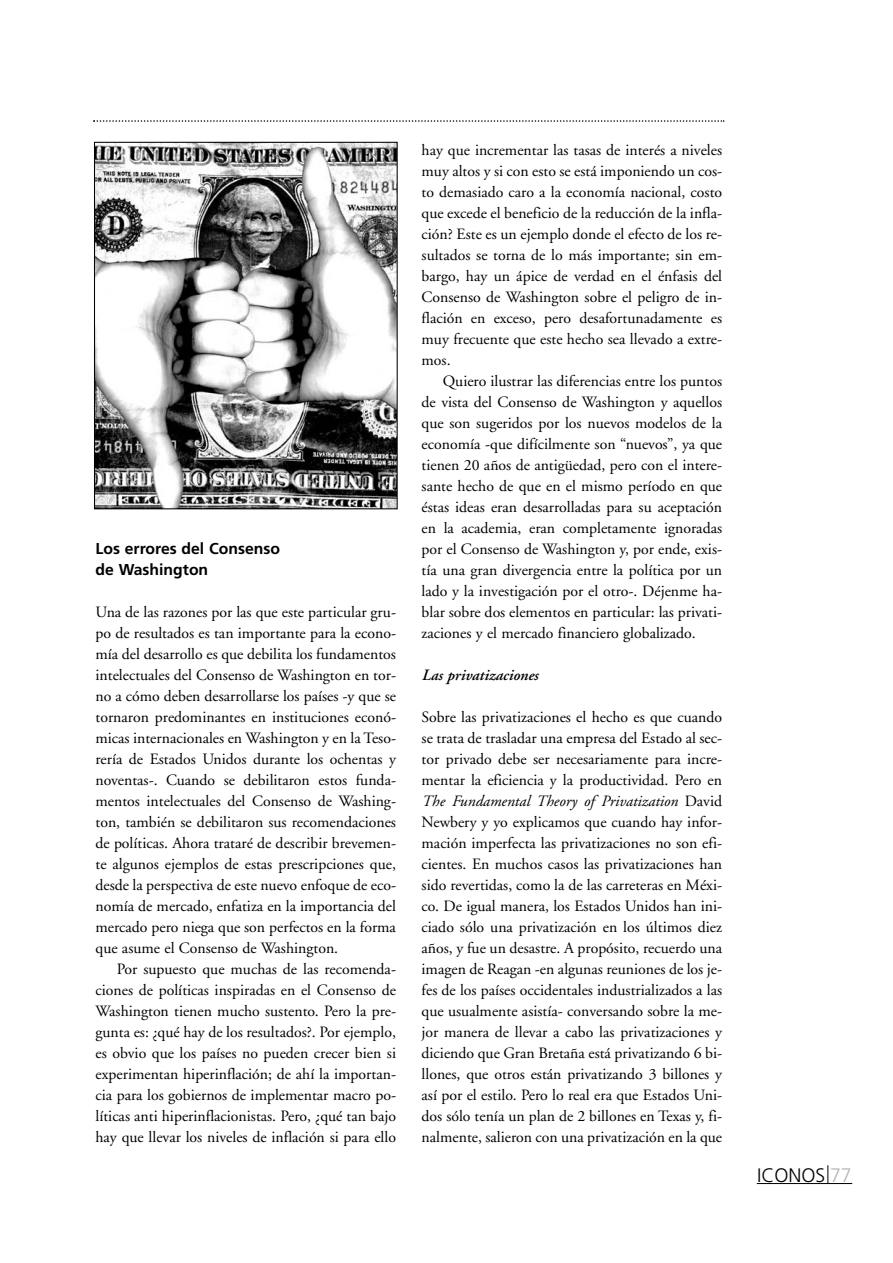
<style>
.page{position:relative;width:893px;height:1263px;background:#fff}
.page>*{position:absolute;margin:0;border:0;box-sizing:border-box;transform-origin:0 0}
.t1{font:300 19.5px "Frutiger";color:#000}
.t2{font:15.75px/21px "Adobe Garamond";color:#000;text-align:justify}
.t3{font:700 15.75px/21px "Frutiger";color:#000}
.t4{font:italic 600 15.75px "Adobe Garamond";color:#000}
.s1{font-style:italic}
.s2{color:#b3b3b3}
</style>
<div class="page">
<hr style="left:756px;top:1183px;width:96px;height:1px;background:#000">
<svg style="left:827px;top:1165px;width:1px;height:18px"></svg>
<svg style="left:93px;top:120px;width:631px;height:2px"></svg>
<img style="left:96px;top:144px;width:299px;height:363px">
<div style="left:94px;top:142px;width:303px;height:367px;border:1px solid #000"></div>
<p class="t3" style="left:95px;top:539px;width:186px">Los errores del Consenso de Washington</p>
<p class="t2" style="left:95px;top:603px;width:302px">Una de las razones por las que este particular gru&shy;po de resultados es tan importante para la econo&shy;mía del desarrollo es que debilita los fundamentos intelectuales del Consenso de Washington en tor&shy;no a cómo deben desarrollarse los países -y que se tornaron predominantes en instituciones econó&shy;micas internacionales en Washington y en la Teso&shy;rería de Estados Unidos durante los ochentas y noventas-. Cuando se debilitaron estos funda&shy;mentos intelectuales del Consenso de Washing&shy;ton, también se debilitaron sus recomendaciones de políticas. Ahora trataré de describir brevemen&shy;te algunos ejemplos de estas prescripciones que, desde la perspectiva de este nuevo enfoque de eco&shy;nomía de mercado, enfatiza en la importancia del mercado pero niega que son perfectos en la forma que asume el Consenso de Washington.</p>
<p class="t2" style="left:95px;top:960px;width:302px;text-indent:21px">Por supuesto que muchas de las recomenda&shy;ciones de políticas inspiradas en el Consenso de Washington tienen mucho sustento. Pero la pre&shy;gunta es: ¿qué hay de los resultados?. Por ejemplo, es obvio que los países no pueden crecer bien si experimentan hiperinflación; de ahí la importan&shy;cia para los gobiernos de implementar macro po&shy;líticas anti hiperinflacionistas. Pero, ¿qué tan bajo hay que llevar los niveles de inflación si para ello</p>
<p class="t2" style="left:421px;top:141px;width:302px">hay que incrementar las tasas de interés a niveles muy altos y si con esto se está imponiendo un cos&shy;to demasiado caro a la economía nacional, costo que excede el beneficio de la reducción de la infla&shy;ción? Este es un ejemplo donde el efecto de los re&shy;sultados se torna de lo más importante; sin em&shy;bargo, hay un ápice de verdad en el énfasis del Consenso de Washington sobre el peligro de in&shy;flación en exceso, pero desafortunadamente es muy frecuente que este hecho sea llevado a extre&shy;mos.</p>
<p class="t2" style="left:421px;top:372px;width:302px;text-indent:21px">Quiero ilustrar las diferencias entre los puntos de vista del Consenso de Washington y aquellos que son sugeridos por los nuevos modelos de la economía -que difícilmente son “nuevos”, ya que tienen 20 años de antigüedad, pero con el intere&shy;sante hecho de que en el mismo período en que éstas ideas eran desarrolladas para su aceptación en la academia, eran completamente ignoradas por el Consenso de Washington y, por ende, exis&shy;tía una gran divergencia entre la política por un lado y la investigación por el otro-. Déjenme ha&shy;blar sobre dos elementos en particular: las privati&shy;zaciones y el mercado financiero globalizado.</p>
<p class="t4" style="left:421px;top:669px;width:118px">Las privatizaciones</p>
<p class="t2" style="left:421px;top:708px;width:302px">Sobre las privatizaciones el hecho es que cuando se trata de trasladar una empresa del Estado al sec&shy;tor privado debe ser necesariamente para incre&shy;mentar la eficiencia y la productividad. Pero en <span class="s1">The Fundamental Theory of Privatization</span> David Newbery y yo explicamos que cuando hay infor&shy;mación imperfecta las privatizaciones no son efi&shy;cientes. En muchos casos las privatizaciones han sido revertidas, como la de las carreteras en Méxi&shy;co. De igual manera, los Estados Unidos han ini&shy;ciado sólo una privatización en los últimos diez años, y fue un desastre. A propósito, recuerdo una imagen de Reagan -en algunas reuniones de los je&shy;fes de los países occidentales industrializados a las que usualmente asistía- conversando sobre la me&shy;jor manera de llevar a cabo las privatizaciones y diciendo que Gran Bretaña está privatizando 6 bi&shy;llones, que otros están privatizando 3 billones y así por el estilo. Pero lo real era que Estados Uni&shy;dos sólo tenía un plan de 2 billones en Texas y, fi&shy;nalmente, salieron con una privatización en la que</p>
<p class="t1" style="left:757px;top:1167px;width:96px">ICONOS <span class="s2">77</span></p>
</div>
